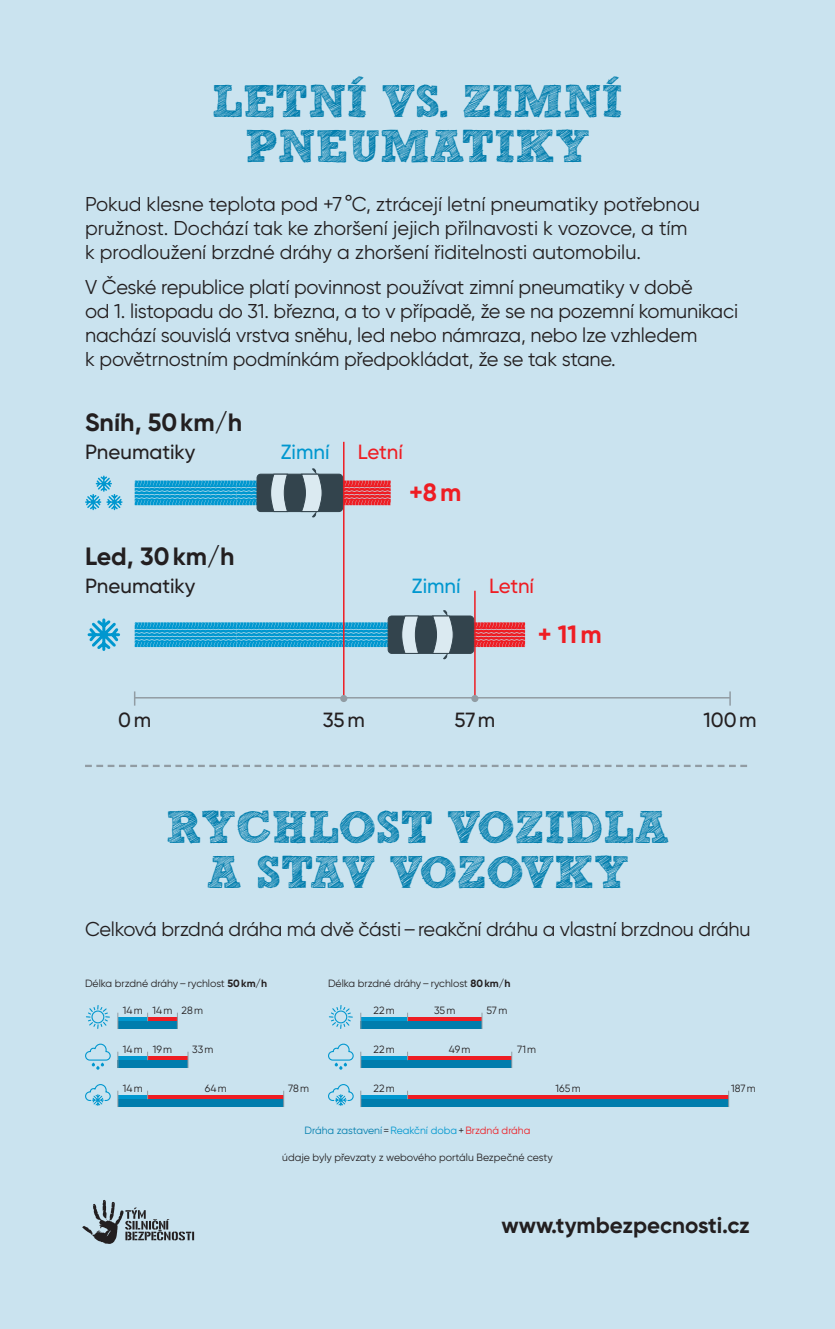
<style>
.page{position:relative;width:835px;height:1329px;background:#fff}
.page>*{position:absolute;margin:0;border:0;box-sizing:border-box;transform-origin:0 0}
.t1{font:700 45.5px/45px "Sketch Block";letter-spacing:-.01em;color:#007dad;text-align:center}
.t2{font:700 25px "Gilroy";color:#231f20}
.t3{font:700 25px "Gilroy";color:#ee1d23}
.t4{font:700 22.5px "Gilroy";color:#231f20}
.t5{font:500 20.5px "Gilroy";color:#231f20}
.t6{font:500 20.5px "Gilroy";color:#0097cf}
.t7{font:500 20.5px "Gilroy";letter-spacing:-.01em;color:#ee1d23}
.t8{font:20px/24px "Gilroy";letter-spacing:-.01em;color:#231f20}
.t9{font:10.5px "Gilroy";color:#231f20}
.t10{font:10.5px "Gilroy";color:#007dad}
.t11{font:10.5px "Gilroy";letter-spacing:.06em;color:#231f20}
.s1{font-weight:700}
.s2{color:#231f20}
.s3{color:#0097cf}
.s4{color:#ee1d23}
</style>
<div class="page">
<div style="left:0;top:0;width:835px;height:1328px;background:#cae3ef"></div>
<svg style="left:82px;top:1200px;width:112px;height:43px"></svg>
<hr style="left:118px;top:1017px;width:30px;height:3px;background:#0097cf">
<div style="left:118px;top:1021px;width:59px;height:7px;background:#007dad"></div>
<hr style="left:148px;top:1017px;width:29px;height:3px;background:#ee1d23">
<svg style="left:177px;top:1012px;width:1px;height:16px"></svg>
<svg style="left:85px;top:1043px;width:26px;height:26px"></svg>
<svg style="left:85px;top:1084px;width:26px;height:21px"></svg>
<svg style="left:86px;top:1005px;width:24px;height:24px"></svg>
<svg style="left:117px;top:1012px;width:1px;height:16px"></svg>
<hr style="left:118px;top:1056px;width:30px;height:3px;background:#0097cf">
<div style="left:118px;top:1060px;width:70px;height:7px;background:#007dad"></div>
<hr style="left:148px;top:1056px;width:40px;height:3px;background:#ee1d23">
<svg style="left:188px;top:1051px;width:1px;height:16px"></svg>
<svg style="left:117px;top:1051px;width:1px;height:16px"></svg>
<hr style="left:118px;top:1095px;width:30px;height:3px;background:#0097cf">
<div style="left:118px;top:1099px;width:166px;height:7px;background:#007dad"></div>
<hr style="left:148px;top:1095px;width:136px;height:3px;background:#ee1d23">
<svg style="left:283px;top:1090px;width:1px;height:16px"></svg>
<svg style="left:117px;top:1090px;width:1px;height:16px"></svg>
<hr style="left:361px;top:1017px;width:46px;height:3px;background:#0097cf">
<div style="left:361px;top:1021px;width:121px;height:7px;background:#007dad"></div>
<hr style="left:407px;top:1017px;width:75px;height:3px;background:#ee1d23">
<svg style="left:482px;top:1012px;width:1px;height:16px"></svg>
<svg style="left:328px;top:1043px;width:26px;height:26px"></svg>
<svg style="left:328px;top:1084px;width:26px;height:21px"></svg>
<svg style="left:328px;top:1005px;width:25px;height:24px"></svg>
<hr style="left:361px;top:1056px;width:46px;height:3px;background:#0097cf">
<div style="left:361px;top:1060px;width:151px;height:7px;background:#007dad"></div>
<hr style="left:407px;top:1056px;width:105px;height:3px;background:#ee1d23">
<svg style="left:511px;top:1051px;width:1px;height:16px"></svg>
<svg style="left:360px;top:1051px;width:1px;height:16px"></svg>
<hr style="left:361px;top:1095px;width:46px;height:3px;background:#0097cf">
<div style="left:361px;top:1099px;width:368px;height:7px;background:#007dad"></div>
<hr style="left:407px;top:1095px;width:322px;height:3px;background:#ee1d23">
<svg style="left:728px;top:1090px;width:1px;height:16px"></svg>
<svg style="left:360px;top:1090px;width:1px;height:16px"></svg>
<svg style="left:87px;top:618px;width:33px;height:33px"></svg>
<svg style="left:85px;top:475px;width:38px;height:36px"></svg>
<svg style="left:134px;top:691px;width:1px;height:14px"></svg>
<svg style="left:729px;top:691px;width:2px;height:14px"></svg>
<hr style="left:135px;top:697px;width:595px;height:1px;background:#919ca3">
<hr style="left:343px;top:441px;width:1px;height:259px;background:#ee1d23">
<hr style="left:474px;top:590px;width:2px;height:110px;background:#ee1d23">
<svg style="left:135px;top:468px;width:256px;height:49px"></svg>
<svg style="left:135px;top:609px;width:390px;height:50px"></svg>
<div style="left:340px;top:694px;width:7px;height:8px;background:#919ca3;border-radius:50%"></div>
<div style="left:471px;top:694px;width:7px;height:8px;background:#919ca3;border-radius:50%"></div>
<svg style="left:85px;top:764px;width:662px;height:2px"></svg>
<svg style="left:360px;top:1012px;width:1px;height:16px"></svg>
<h1 class="t1" style="left:212px;top:79px;width:412px">LETNÍ VS. ZIMNÍ<br>PNEUMATIKY</h1>
<p class="t8" style="left:85px;top:192px;width:616px">Pokud klesne teplota pod +7 °C, ztrácejí letní pneumatiky potřebnou pružnost. Dochází tak ke zhoršení jejich přilnavosti k vozovce, a tím k prodloužení brzdné dráhy a zhoršení řiditelnosti automobilu.</p>
<p class="t8" style="left:85px;top:274px;width:654px">V České republice platí povinnost používat zimní pneumatiky v době<br>od 1. listopadu do 31. března, a to v případě, že se na pozemní komunikaci nachází souvislá vrstva sněhu, led nebo námraza, nebo lze vzhledem<br>k povětrnostním podmínkám předpokládat, že se tak stane.</p>
<p class="t2" style="left:85px;top:406px;width:159px">Sníh, 50km/h</p>
<p class="t5" style="left:85px;top:438px;width:112px">Pneumatiky</p>
<p class="t2" style="left:85px;top:541px;width:151px">Led, 30km/h</p>
<p class="t5" style="left:85px;top:573px;width:112px">Pneumatiky</p>
<p class="t6" style="left:281px;top:438px;width:50px">Zimní</p>
<p class="t7" style="left:358px;top:438px;width:47px">Letní</p>
<p class="t3" style="left:409px;top:476px;width:54px">+8m</p>
<p class="t6" style="left:412px;top:573px;width:50px">Zimní</p>
<p class="t7" style="left:489px;top:573px;width:47px">Letní</p>
<p class="t3" style="left:538px;top:618px;width:65px">+ 11m</p>
<p class="t5" style="left:118px;top:706px;width:34px">0m</p>
<p class="t5" style="left:323px;top:706px;width:43px">35m</p>
<p class="t5" style="left:454px;top:706px;width:42px">57m</p>
<p class="t5" style="left:703px;top:706px;width:55px">100m</p>
<h1 class="t1" style="left:166px;top:804px;width:506px">RYCHLOST VOZIDLA<br>A STAV VOZOVKY</h1>
<p class="t8" style="left:85px;top:917px;width:667px">Celková brzdná dráha má dvě části–reakční dráhu a vlastní brzdnou dráhu</p>
<p class="t9" style="left:85px;top:977px;width:184px">Délka brzdné dráhy–rychlost <span class="s1">50km/h</span></p>
<p class="t11" style="left:123px;top:1004px;width:82px">14m 14m 28m</p>
<p class="t9" style="left:123px;top:1043px;width:51px">14m 19m</p>
<p class="t9" style="left:192px;top:1043px;width:23px">33m</p>
<p class="t9" style="left:123px;top:1082px;width:21px">14m</p>
<p class="t9" style="left:205px;top:1082px;width:23px">64m</p>
<p class="t9" style="left:288px;top:1082px;width:22px">78m</p>
<p class="t9" style="left:328px;top:977px;width:184px">Délka brzdné dráhy–rychlost <span class="s1">80km/h</span></p>
<p class="t9" style="left:373px;top:1004px;width:23px">22m</p>
<p class="t9" style="left:434px;top:1004px;width:23px">35m</p>
<p class="t9" style="left:486px;top:1004px;width:22px">57m</p>
<p class="t9" style="left:373px;top:1043px;width:23px">22m</p>
<p class="t9" style="left:449px;top:1043px;width:23px">49m</p>
<p class="t9" style="left:517px;top:1043px;width:20px">71m</p>
<p class="t9" style="left:373px;top:1082px;width:23px">22m</p>
<p class="t9" style="left:556px;top:1082px;width:26px">165m</p>
<p class="t9" style="left:731px;top:1082px;width:26px">187m</p>
<p class="t10" style="left:304px;top:1123px;width:228px">Dráha zastavení<span class="s2">=</span><span class="s3">Reakční doba</span><span class="s2">+</span><span class="s4">Brzdná dráha</span></p>
<p class="t9" style="left:282px;top:1150px;width:272px">údaje byly převzaty z webového portálu Bezpečné cesty</p>
<p class="t4" style="left:501px;top:1210px;width:250px">www.tymbezpecnosti.cz</p>
</div>
